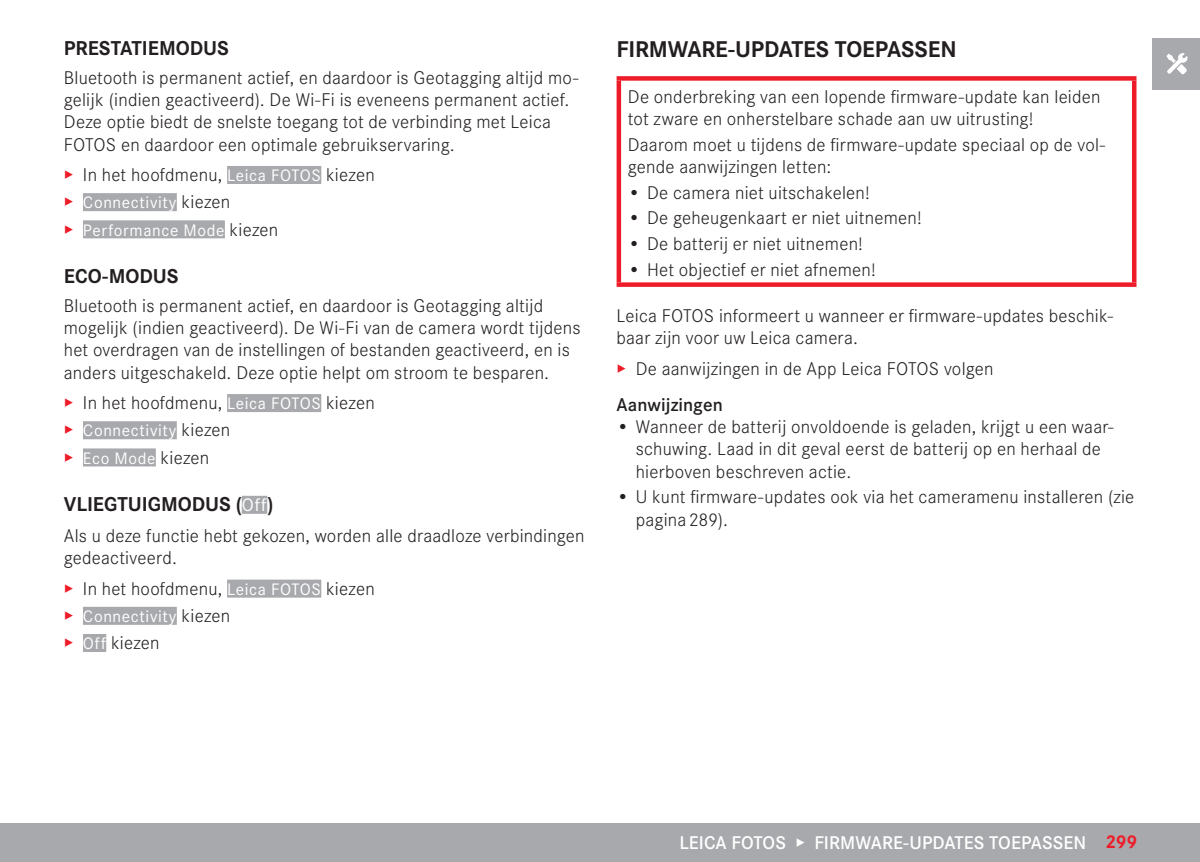
<style>
.page{position:relative;width:1200px;height:862px;background:#fff}
.page>*{position:absolute;margin:0;border:0;box-sizing:border-box;transform-origin:0 0}
.Heading____Heading_01{font:700 23.62px "Corporate S";letter-spacing:-.01em;color:#231f20}
.Heading____Heading_02{font:700 20.7px "Corporate S";color:#231f20}
.Text____Body_Text{font:300 19.12px/22.3px "Corporate S";letter-spacing:.01em;color:#231f20}
.t1{font:600 19.12px "Corporate S";letter-spacing:.005em;color:#fff}
.Heading____Note_Heading{font:600 19.12px "Corporate S";color:#231f20}
.t2{font:17.32px "Corporate S";letter-spacing:.035em;color:#fff}
.s1{color:#ee1c28}
.s2{font-weight:400;font-size:17.32px;color:#fff}
.s3{font-weight:300;font-size:19.12px;color:#ee1c28}
.s4{font-weight:300;font-size:19.12px;color:#231f20}
.s5{font-weight:400;font-size:18.68px;color:#fff}
.s6{font-weight:700;color:#ee1c28}
</style>
<div class="page">
<div style="left:0;top:823px;width:1199px;height:38px;background:#a8a9ad"></div>
<div style="left:1151px;top:38px;width:48px;height:51px;background:#a8a9ad"></div>
<img style="left:1166px;top:53px;width:22px;height:21px">
<div style="left:227px;top:166px;width:94px;height:18px;background:#a8a9ad"></div>
<div style="left:83px;top:193px;width:94px;height:18px;background:#a8a9ad"></div>
<div style="left:83px;top:220px;width:142px;height:18px;background:#a8a9ad"></div>
<div style="left:227px;top:394px;width:94px;height:18px;background:#a8a9ad"></div>
<div style="left:83px;top:421px;width:94px;height:18px;background:#a8a9ad"></div>
<div style="left:83px;top:448px;width:73px;height:18px;background:#a8a9ad"></div>
<div style="left:242px;top:495px;width:25px;height:18px;background:#a8a9ad"></div>
<div style="left:227px;top:579px;width:94px;height:18px;background:#a8a9ad"></div>
<div style="left:83px;top:606px;width:94px;height:18px;background:#a8a9ad"></div>
<div style="left:83px;top:633px;width:23px;height:18px;background:#a8a9ad"></div>
<div style="left:616px;top:76px;width:520px;height:5px;background:#ee1c28"></div>
<div style="left:616px;top:81px;width:5px;height:201px;background:#ee1c28"></div>
<div style="left:1131px;top:81px;width:5px;height:201px;background:#ee1c28"></div>
<div style="left:616px;top:282px;width:520px;height:5px;background:#ee1c28"></div>
<p class="Heading____Heading_02" style="left:64px;top:32px;width:166px">PRESTATIEMODUS</p>
<p class="Text____Body_Text" style="left:64px;top:65px;width:516px">Bluetooth is permanent actief, en daardoor is Geotagging altijd mo&shy;gelijk (indien geactiveerd). De Wi-Fi is eveneens permanent actief.<br>Deze optie biedt de snelste toegang tot de verbinding met Leica FOTOS en daardoor een optimale gebruikservaring.</p>
<p class="Text____Body_Text" style="left:64px;top:162px;width:312px"><span class="s1">▸</span> In het hoofdmenu, <span class="s2">Leica FOTOS</span> kiezen</p>
<p class="t2" style="left:64px;top:190px;width:168px"><span class="s3">▸</span> Connectivity <span class="s4">kiezen</span></p>
<p class="t2" style="left:64px;top:217px;width:216px"><span class="s3">▸</span> Performance Mode <span class="s4">kiezen</span></p>
<p class="Heading____Heading_02" style="left:64px;top:259px;width:116px">ECO-MODUS</p>
<p class="Text____Body_Text" style="left:64px;top:293px;width:518px">Bluetooth is permanent actief, en daardoor is Geotagging altijd mogelijk (indien geactiveerd). De Wi-Fi van de camera wordt tijdens het overdragen van de instellingen of bestanden geactiveerd, en is anders uitgeschakeld. Deze optie helpt om stroom te besparen.</p>
<p class="Text____Body_Text" style="left:64px;top:390px;width:312px"><span class="s1">▸</span> In het hoofdmenu, <span class="s2">Leica FOTOS</span> kiezen</p>
<p class="t2" style="left:64px;top:418px;width:168px"><span class="s3">▸</span> Connectivity <span class="s4">kiezen</span></p>
<p class="t2" style="left:64px;top:445px;width:147px"><span class="s3">▸</span> Eco Mode <span class="s4">kiezen</span></p>
<p class="Heading____Heading_02" style="left:64px;top:487px;width:211px">VLIEGTUIGMODUS (<span class="s5">Off</span>)</p>
<p class="Text____Body_Text" style="left:64px;top:523px;width:522px">Als u deze functie hebt gekozen, worden alle draadloze verbindingen gedeactiveerd.</p>
<p class="Text____Body_Text" style="left:64px;top:576px;width:312px"><span class="s1">▸</span> In het hoofdmenu, <span class="s2">Leica FOTOS</span> kiezen</p>
<p class="t2" style="left:64px;top:603px;width:168px"><span class="s3">▸</span> Connectivity <span class="s4">kiezen</span></p>
<p class="Text____Body_Text" style="left:64px;top:630px;width:97px"><span class="s1">▸</span> <span class="s2">Off</span> kiezen</p>
<p class="Heading____Heading_01" style="left:616px;top:30px;width:341px">FIRMWARE-UPDATES TOEPASSEN</p>
<p class="Text____Body_Text" style="left:627px;top:84px;width:474px">De onderbreking van een lopende firmware-update kan leiden tot zware en onherstelbare schade aan uw uitrusting!</p>
<p class="Text____Body_Text" style="left:627px;top:132px;width:478px">Daarom moet u tijdens de firmware-update speciaal op de vol&shy;gende aanwijzingen letten:</p>
<p class="Text____Body_Text" style="left:627px;top:180px;width:243px">• De camera niet uitschakelen!</p>
<p class="Text____Body_Text" style="left:627px;top:206px;width:295px">• De geheugenkaart er niet uitnemen!</p>
<p class="Text____Body_Text" style="left:627px;top:231px;width:237px">• De batterij er niet uitnemen!</p>
<p class="Text____Body_Text" style="left:627px;top:257px;width:249px">• Het objectief er niet afnemen!</p>
<p class="Text____Body_Text" style="left:616px;top:303px;width:498px">Leica FOTOS informeert u wanneer er firmware-updates beschik&shy;baar zijn voor uw Leica camera.</p>
<p class="Text____Body_Text" style="left:616px;top:356px;width:378px"><span class="s1">▸</span> De aanwijzingen in de App Leica FOTOS volgen</p>
<p class="Heading____Note_Heading" style="left:616px;top:390px;width:108px">Aanwijzingen</p>
<p class="Text____Body_Text" style="left:635px;top:414px;width:479px;text-indent:-19px">• Wanneer de batterij onvoldoende is geladen, krijgt u een waar&shy;schuwing. Laad in dit geval eerst de batterij op en herhaal de hierboven beschreven actie.</p>
<p class="Text____Body_Text" style="left:635px;top:484px;width:500px;text-indent:-19px">• U kunt firmware-updates ook via het cameramenu installeren (zie pagina289).</p>
<p class="t1" style="left:679px;top:827px;width:459px">LEICA FOTOS ▸ FIRMWARE-UPDATES TOEPASSEN <span class="s6">299</span></p>
</div>
